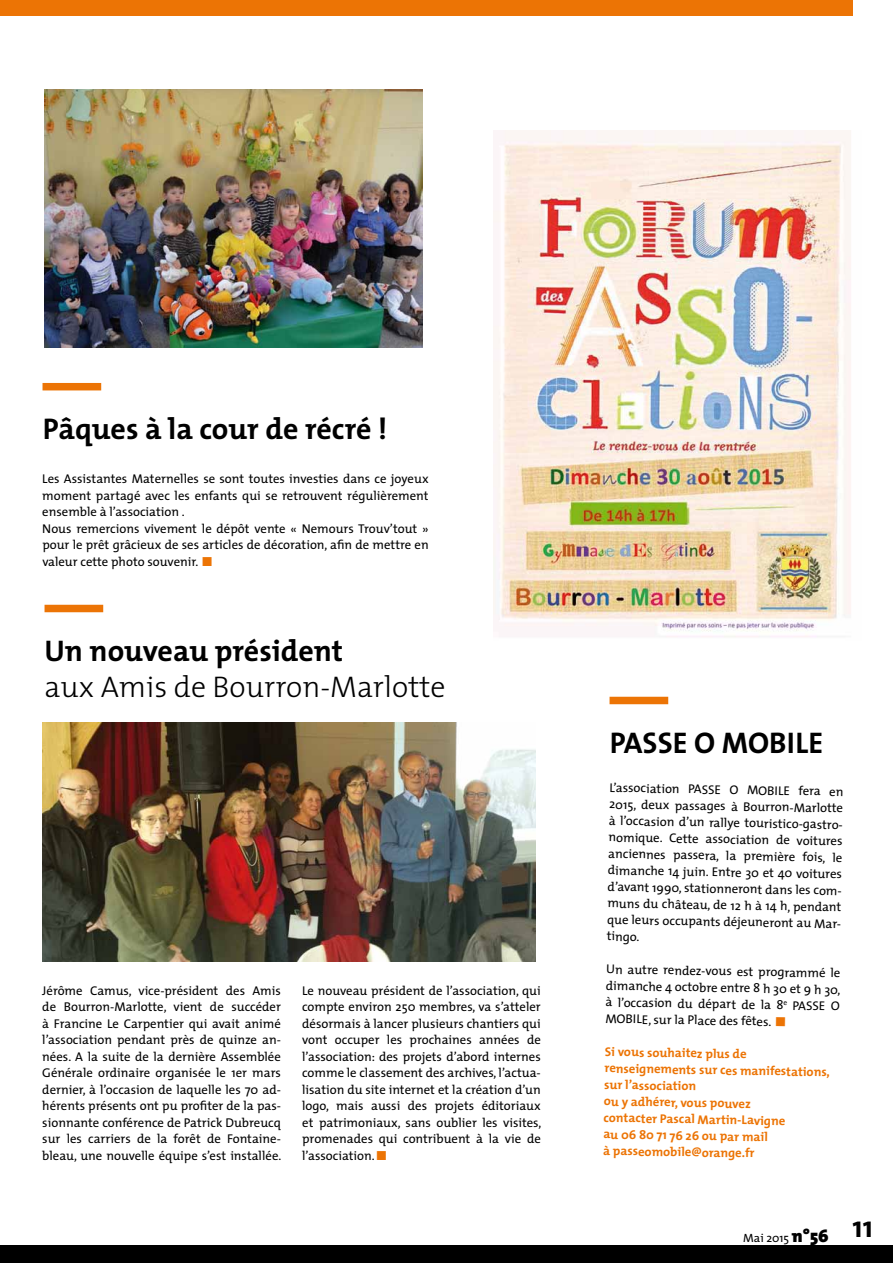
<style>
.page{position:relative;width:893px;height:1263px;background:#fff}
.page>*{position:absolute;margin:0;border:0;box-sizing:border-box;transform-origin:0 0}
.t1{font:700 30px "The Mix";color:#000}
.t2{font:300 30px "The Mix";color:#000}
.t3{font:12.75px/16.5px "The Mix";color:#000;text-align:justify}
.t4{font:700 12.75px/16.5px "The Mix";color:#ec7405}
.t5{font:12px "The Mix";color:#000}
.s1{font-family:"Scala Sans Bold Expert";font-size:13.5px;color:#ec7405}
.s2{font-weight:900;font-size:18px}
</style>
<div class="page">
<div style="left:0;top:1245px;width:893px;height:18px;background:#000"></div>
<div style="left:609px;top:697px;width:59px;height:7px;background:#ec7405"></div>
<div style="left:0;top:0;width:853px;height:16px;background:#ec7405"></div>
<div style="left:45px;top:605px;width:58px;height:7px;background:#ec7405"></div>
<img style="left:42px;top:723px;width:494px;height:238px">
<div style="left:43px;top:383px;width:58px;height:7px;background:#ec7405"></div>
<img style="left:45px;top:89px;width:378px;height:258px">
<img style="left:494px;top:130px;width:357px;height:507px">
<h1 class="t1" style="left:43px;top:404px;width:346px">Pâques à la cour de récré !</h1>
<p class="t3" style="left:42px;top:470px;width:388px;text-align:left">Les Assistantes Maternelles se sont toutes investies dans ce joyeux moment partagé avec les enfants qui se retrouvent régulièrement ensemble à l’association .<br>Nous remercions vivement le dépôt vente « Nemours Trouv’tout » pour le prêt grâcieux de ses articles de décoration, afin de mettre en valeur cette photo souvenir. <span class="s1">r</span></p>
<h1 class="t1" style="left:45px;top:626px;width:300px">Un nouveau président</h1>
<h1 class="t2" style="left:45px;top:662px;width:403px">aux Amis de B ourron-Marlotte</h1>
<p class="t3" style="left:42px;top:982px;width:241px">Jérôme Camus, vice-président des Amis de Bourron-Marlotte, vient de succéder à Francine Le Carpentier qui avait animé l’association pendant près de quinze an&shy;nées. A la suite de la dernière Assemblée Générale ordinaire organisée le 1er mars dernier, à l’occasion de laquelle les 70 ad&shy;hérents présents ont pu profiter de la pas&shy;sionnante conférence de Patrick Dubreucq sur les carriers de la forêt de Fontaine&shy;bleau, une nouvelle équipe s’est installée.</p>
<p class="t3" style="left:302px;top:982px;width:241px">Le nouveau président de l’association, qui compte environ 250 membres, va s’atteler désormais à lancer plusieurs chantiers qui vont occuper les prochaines années de l’association: des projets d’abord internes comme le classement des archives, l’actua&shy;lisation du site internet et la création d’un logo, mais aussi des projets éditoriaux et patrimoniaux, sans oublier les visites, promenades qui contribuent à la vie de l’association.<span class="s1">r</span></p>
<h1 class="t1" style="left:610px;top:718px;width:211px">PASSE O MOBI LE</h1>
<p class="t3" style="left:610px;top:779px;width:238px;text-align:left;rotate:1deg">L’association PASSE O MOBILE fera en 2015, deux passages à Bourron-Marlotte à l’occasion d’un rallye touristico-gastro&shy;nomique. Cette association de voitures anciennes passera, la première fois, le dimanche 14 juin. Entre 30 et 40 voitures d’avant 1990, stationneront dans les com&shy;muns du château, de 12 h à 14 h, pendant que leurs occupants déjeuneront au Mar&shy;tingo.</p>
<p class="t3" style="left:606px;top:960px;width:236px;rotate:1deg">Un autre rendez-vous est programmé le dimanche 4 octobre entre 8 h 30 et 9 h 30, à l’occasion du départ de la 8<sup>e</sup> PASSE O MOBILE, sur la Place des fêtes. <span class="s1">r</span></p>
<p class="t4" style="left:605px;top:1043px;width:227px;rotate:1deg">Si vous souhaitez plus de renseignements sur ces manifestations, sur l’association<br>ou y adhérer, vous pouvez<br>contacter Pascal Martin-Lavigne<br>au 06 80 71 76 26 ou par mail<br>à passeomobile@orange.fr</p>
<p class="t5" style="left:743px;top:1227px;width:131px">Mai 2015 <span class="s2">n°56</span> <sup>11</sup></p>
</div>
